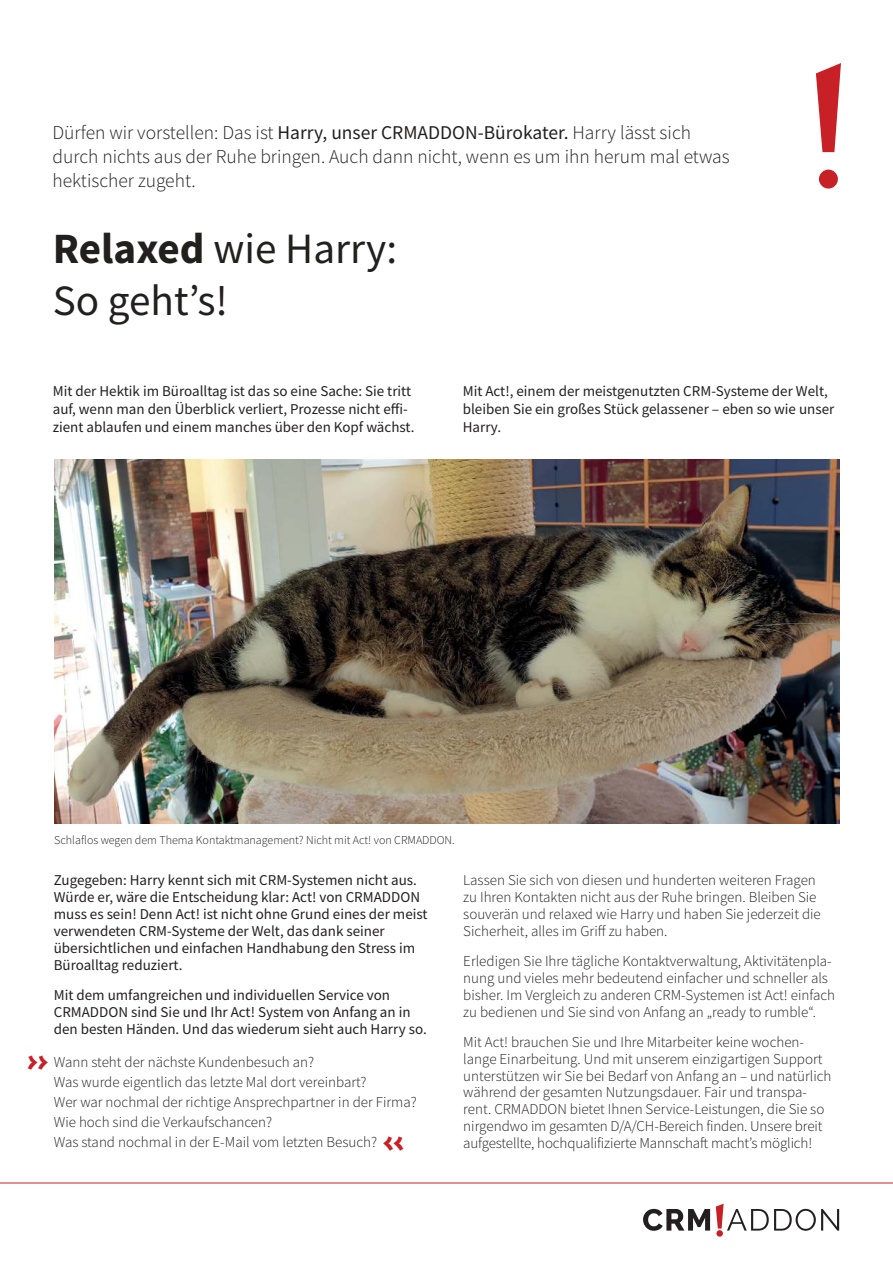
<style>
.page{position:relative;width:893px;height:1264px;background:#fff}
.page>*{position:absolute;margin:0;border:0;box-sizing:border-box;transform-origin:0 0}
.t1{font:43.2px/51.9px "Source Sans Pro";color:#221f1f}
.t2{font:25.5px "Ravie";color:#c72026}
.t3{font:300 19.5px/24px "Source Sans Pro";color:#221f1f}
.t4{font:300 15px/17px "Source Sans Pro";color:#221f1f}
.t5{font:15px/17px "Source Sans Pro";color:#221f1f}
.t6{font:300 12px "Source Sans Pro";color:#221f1f}
.s1{font-weight:400}
.s2{font-weight:700}
</style>
<div class="page">
<div style="left:818px;top:170px;width:19px;height:19px;background:#c72026;border-radius:50%"></div>
<svg style="left:816px;top:63px;width:25px;height:89px"></svg>
<img style="left:54px;top:460px;width:785px;height:363px">
<hr style="left:0;top:1182px;width:892px;height:1px;background:#c72026">
<div style="left:716px;top:1230px;width:7px;height:6px;background:#c72026;border-radius:50%"></div>
<svg style="left:643px;top:1203px;width:196px;height:27px"></svg>
<h3 class="t3" style="left:52px;top:122px;width:678px">Dürfen wir vorstellen: Das ist <span class="s1">Harry, unser CRMADDON-Bürokater.</span> Harry lässt sich durch nichts aus der Ruhe bringen. Auch dann nicht, wenn es um ihn herum mal etwas hektischer zugeht.</h3>
<h1 class="t1" style="left:53px;top:225px;width:346px"><span class="s2">Relaxed</span> wie Harry:<br>So geht’s!</h1>
<p class="t5" style="left:53px;top:382px;width:363px;line-height:18px">Mit der Hektik im Büroalltag ist das so eine Sache: Sie tritt auf, wenn man den Überblick verliert, Prozesse nicht effi&shy;zient ablaufen und einem manches über den Kopf wächst.</p>
<p class="t5" style="left:463px;top:382px;width:373px;line-height:18px">Mit Act!, einem der meistgenutzten CRM-Systeme der Welt, bleiben Sie ein großes Stück gelassener ‒ eben so wie unser<br>Harry.</p>
<p class="t6" style="left:54px;top:835px;width:402px">Schlaflos wegen dem Thema Kontaktmanagement? Nicht mit Act! von CRMADDON.</p>
<p class="t5" style="left:54px;top:873px;width:375px">Zugegeben: Harry kennt sich mit CRM-Systemen nicht aus.<br>Würde er, wäre die Entscheidung klar: Act! von CRMADDON muss es sein! Denn Act! ist nicht ohne Grund eines der meist verwendeten CRM-Systeme der Welt, das dank seiner übersichtlichen und einfachen Handhabung den Stress im Büroalltag reduziert.</p>
<p class="t5" style="left:54px;top:987px;width:374px">Mit dem umfangreichen und individuellen Service von<br>CRMADDON sind Sie und Ihr Act! System von Anfang an in den besten Händen. Und das wiederum sieht auch Harry so.</p>
<p class="t4" style="left:54px;top:1053px;width:364px;line-height:20.1px">Wann steht der nächste Kundenbesuch an?<br>Was wurde eigentlich das letzte Mal dort vereinbart?<br>Wer war nochmal der richtige Ansprechpartner in der Firma?<br>Wie hoch sind die Verkaufschancen?<br>Was stand nochmal in der E-Mail vom letzten Besuch?</p>
<h2 class="t2" style="left:28px;top:1045px;width:22px">&gt;&gt;</h2>
<h2 class="t2" style="left:382px;top:1126px;width:22px">&lt;&lt;</h2>
<p class="t4" style="left:463px;top:873px;width:359px">Lassen Sie sich von diesen und hunderten weiteren Fragen zu Ihren Kontakten nicht aus der Ruhe bringen. Bleiben Sie souverän und relaxed wie Harry und haben Sie jederzeit die Sicherheit, alles im Griff zu haben.</p>
<p class="t4" style="left:463px;top:954px;width:373px">Erledigen Sie Ihre tägliche Kontaktverwaltung, Aktivitätenpla&shy;nung und vieles mehr bedeutend einfacher und schneller als bisher. Im Vergleich zu anderen CRM-Systemen ist Act! einfach zu bedienen und Sie sind von Anfang an „ready to rumble“.</p>
<p class="t4" style="left:463px;top:1034px;width:370px">Mit Act! brauchen Sie und Ihre Mitarbeiter keine wochen&shy;lange Einarbeitung. Und mit unserem einzigartigen Support unterstützen wir Sie bei Bedarf von Anfang an – und natürlich während der gesamten Nutzungsdauer. Fair und transpa&shy;rent. CRMADDON bietet Ihnen Service-Leistungen, die Sie so nirgendwo im gesamten D/A/CH-Bereich finden. Unsere breit aufgestellte, hochqualifizierte Mannschaft macht’s möglich!</p>
</div>
